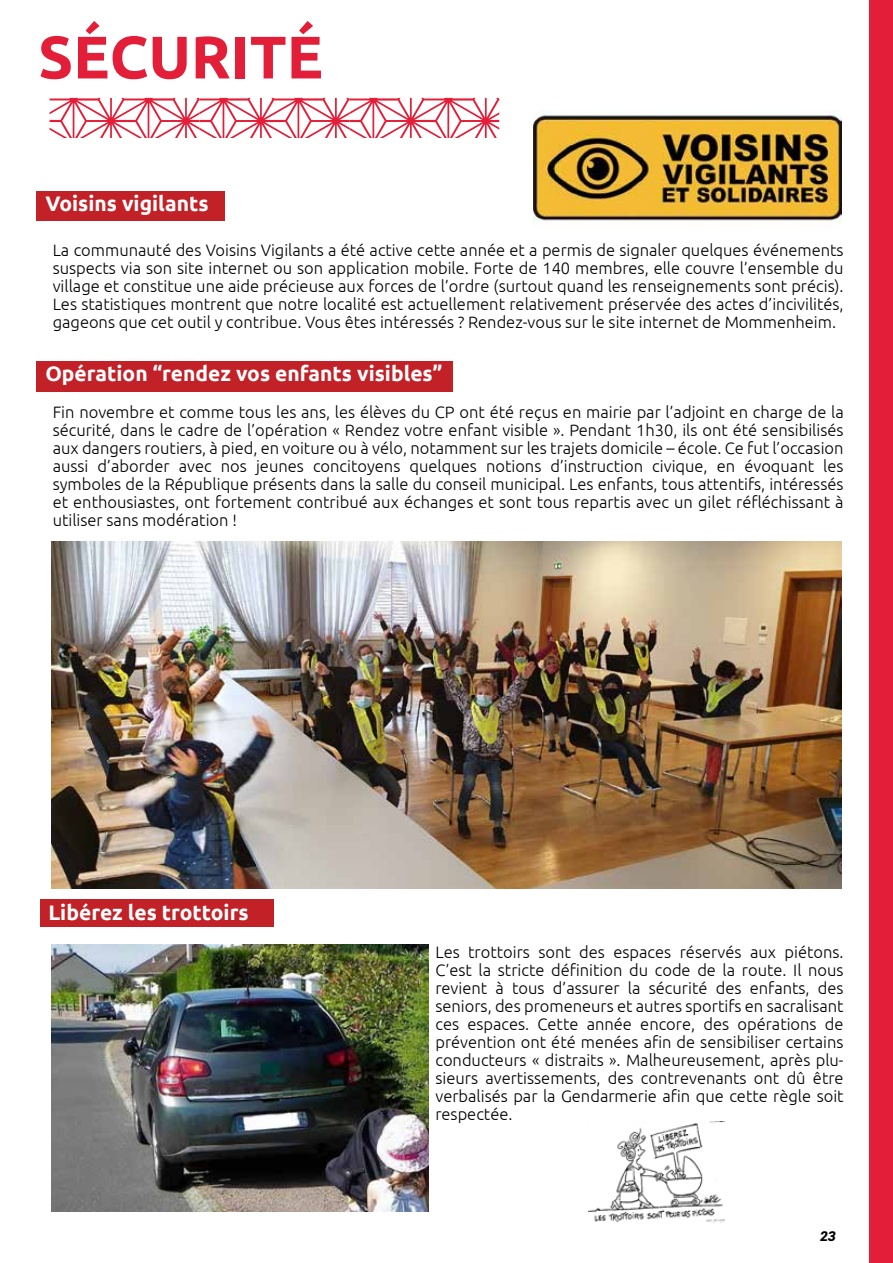
<style>
.page{position:relative;width:893px;height:1263px;background:#fff}
.page>*{position:absolute;margin:0;border:0;box-sizing:border-box;transform-origin:0 0}
.t1{font:700 60px "Ubuntu";color:#e31e38}
.t2{font:700 21px "Ubuntu";color:#fff}
.t3{font:300 16.5px/18px "Ubuntu";color:#000;text-align:justify}
.t4{font:italic 900 13.5px "Roboto";color:#000}
</style>
<div class="page">
<div style="left:870px;top:0;width:23px;height:1263px;background:#e31e38"></div>
<svg style="left:50px;top:98px;width:449px;height:40px"></svg>
<img style="left:534px;top:111px;width:308px;height:112px">
<img style="left:51px;top:541px;width:791px;height:348px">
<img style="left:51px;top:944px;width:378px;height:268px">
<img style="left:588px;top:1121px;width:136px;height:102px">
<div style="left:37px;top:191px;width:188px;height:30px;background:#c12127"></div>
<div style="left:37px;top:361px;width:416px;height:31px;background:#c12127"></div>
<div style="left:40px;top:900px;width:234px;height:27px;background:#c12127"></div>
<h1 class="t1" style="left:38px;top:21px;width:286px">SÉCURITÉ</h1>
<p class="t2" style="left:45px;top:191px;width:165px">Voisins vigilants</p>
<p class="t3" style="left:53px;top:240px;width:792px">La communauté des Voisins Vigilants a été active cette année et a permis de signaler quelques événements suspects via son site internet ou son application mobile. Forte de 140 membres, elle couvre l’ensemble du village et constitue une aide précieuse aux forces de l’ordre (surtout quand les renseignements sont précis).<br>Les statistiques montrent que notre localité est actuellement relativement préservée des actes d’incivilités, gageons que cet outil y contribue. Vous êtes intéressés ? Rendez-vous sur le site internet de Mommenheim.</p>
<p class="t2" style="left:45px;top:361px;width:398px">Opération “rendez vos enfants visibles”</p>
<p class="t3" style="left:53px;top:402px;width:792px">Fin novembre et comme tous les ans, les élèves du CP ont été reçus en mairie par l’adjoint en charge de la sécurité, dans le cadre de l’opération « Rendez votre enfant visible ». Pendant 1h30, ils ont été sensibilisés aux dangers routiers, à pied, en voiture ou à vélo, notamment sur les trajets domicile – école. Ce fut l’occasion aussi d’aborder avec nos jeunes concitoyens quelques notions d’instruction civique, en évoquant les symboles de la République présents dans la salle du conseil municipal. Les enfants, tous attentifs, intéressés et enthousiastes, ont fortement contribué aux échanges et sont tous repartis avec un gilet réfléchissant à utiliser sans modération !</p>
<p class="t2" style="left:49px;top:899px;width:202px">Libérez les trottoirs</p>
<p class="t3" style="left:435px;top:942px;width:410px">Les trottoirs sont des espaces réservés aux piétons.<br>C’est la stricte définition du code de la route. Il nous revient à tous d’assurer la sécurité des enfants, des seniors, des promeneurs et autres sportifs en sacralisant ces espaces. Cette année encore, des opérations de prévention ont été menées afin de sensibiliser certains conducteurs « distraits ». Malheureusement, après plu&shy;sieurs avertissements, des contrevenants ont dû être verbalisés par la Gendarmerie afin que cette règle soit respectée.</p>
<p class="t4" style="left:820px;top:1227px;width:17px">23</p>
</div>
